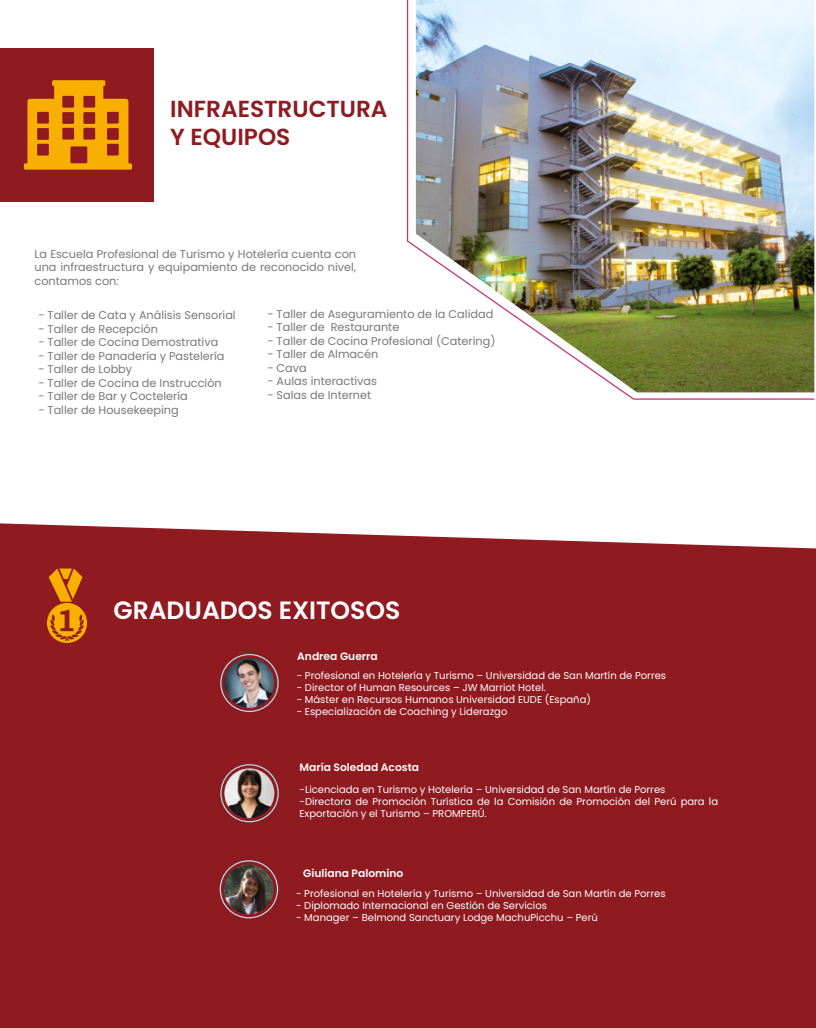
<style>
.page{position:relative;width:816px;height:1028px;background:#fff}
.page>*{position:absolute;margin:0;border:0;box-sizing:border-box;transform-origin:0 0}
.t1{font:600 25px "Poppins";color:#fff}
.t2{font:600 23.25px/27.9px "Poppins";color:#8f1a20}
.t3{font:11.25px/13.5px "Poppins";color:#787878;text-align:justify}
.t4{font:600 10.75px "Poppins";color:#fff}
.t5{font:10px/12px "Poppins";color:#fff}
</style>
<div class="page">
<div style="left:0;top:48px;width:153px;height:154px;background:#8f1a20"></div>
<div style="left:0;top:523px;width:815px;height:505px;background:#8f1a20"></div>
<svg style="left:406px;top:0;width:409px;height:400px"></svg>
<svg style="left:47px;top:568px;width:40px;height:75px;background:#c7690e"></svg>
<svg style="left:24px;top:80px;width:108px;height:90px"></svg>
<img style="left:415px;top:0;width:399px;height:392px">
<img style="left:224px;top:658px;width:50px;height:50px;border-radius:25px">
<div style="left:220px;top:654px;width:58px;height:58px;border:1px solid #aeddeb;border-radius:50%"></div>
<svg style="left:224px;top:864px;width:49px;height:50px"></svg>
<img style="left:224px;top:864px;width:49px;height:50px;border-radius:25px">
<div style="left:219px;top:860px;width:59px;height:58px;border:1px solid #aeddeb;border-radius:50%"></div>
<svg style="left:224px;top:768px;width:50px;height:50px"></svg>
<img style="left:224px;top:768px;width:50px;height:50px;border-radius:25px">
<div style="left:220px;top:764px;width:59px;height:58px;border:1px solid #aeddeb;border-radius:50%"></div>
<h2 class="t2" style="left:170px;top:95px;width:219px">INFRAESTRUCTURA<br>Y EQUIPOS</h2>
<p class="t3" style="left:35px;top:247px;width:323px">La Escuela Profesional de Turismo y Hotelería cuenta con una infraestructura y equipamiento de reconocido nivel, contamos con:</p>
<p class="t3" style="left:38px;top:308px;width:199px">- Taller de Cata y Análisis Sensorial</p>
<p class="t3" style="left:38px;top:322px;width:121px">- Taller de Recepción</p>
<p class="t3" style="left:38px;top:335px;width:181px">- Taller de Cocina Demostrativa</p>
<p class="t3" style="left:38px;top:349px;width:187px">- Taller de Panadería y Pastelería</p>
<p class="t3" style="left:38px;top:362px;width:95px">- Taller de Lobby</p>
<p class="t3" style="left:38px;top:376px;width:185px">- Taller de Cocina de Instrucción</p>
<p class="t3" style="left:38px;top:389px;width:151px">- Taller de Bar y Coctelería</p>
<p class="t3" style="left:38px;top:403px;width:142px">- Taller de Housekeeping</p>
<p class="t3" style="left:267px;top:307px;width:227px">- Taller de Aseguramiento de la Calidad</p>
<p class="t3" style="left:267px;top:321px;width:133px">- Taller de Restaurante</p>
<p class="t3" style="left:267px;top:334px;width:229px">- Taller de Cocina Profesional (Catering)</p>
<p class="t3" style="left:267px;top:348px;width:112px">- Taller de Almacén</p>
<p class="t3" style="left:267px;top:361px;width:41px">- Cava</p>
<p class="t3" style="left:267px;top:375px;width:111px">- Aulas interactivas</p>
<p class="t3" style="left:267px;top:388px;width:105px">- Salas de Internet</p>
<h1 class="t1" style="left:113px;top:596px;width:288px">GRADUADOS EXITOSOS</h1>
<p class="t4" style="left:297px;top:650px;width:82px">Andrea Guerra</p>
<p class="t5" style="left:296px;top:669px;width:371px">- Profesional en Hotelería y Turismo – Universidad de San Martín de Porres</p>
<p class="t5" style="left:296px;top:681px;width:251px">- Director of Human Resources – JW Marriot Hotel.</p>
<p class="t5" style="left:296px;top:693px;width:295px">- Máster en Recursos Humanos Universidad EUDE (España)</p>
<p class="t5" style="left:296px;top:705px;width:212px">- Especialización de Coaching y Liderazgo</p>
<p class="t4" style="left:299px;top:761px;width:121px">María Soledad Acosta</p>
<p class="t5" style="left:299px;top:783px;width:420px">-Licenciada en Turismo y Hotelería – Universidad de San Martín de Porres -Directora de Promoción Turística de la Comisión de Promoción del Perú para la<br>Exportación y el Turismo – PROMPERÚ.</p>
<p class="t4" style="left:303px;top:866px;width:101px">Giuliana Palomino</p>
<p class="t5" style="left:296px;top:887px;width:371px">- Profesional en Hotelería y Turismo – Universidad de San Martín de Porres</p>
<p class="t5" style="left:296px;top:899px;width:252px">- Diplomado Internacional en Gestión de Servicios</p>
<p class="t5" style="left:296px;top:911px;width:303px">- Manager – Belmond Sanctuary Lodge MachuPicchu – Perú</p>
</div>
